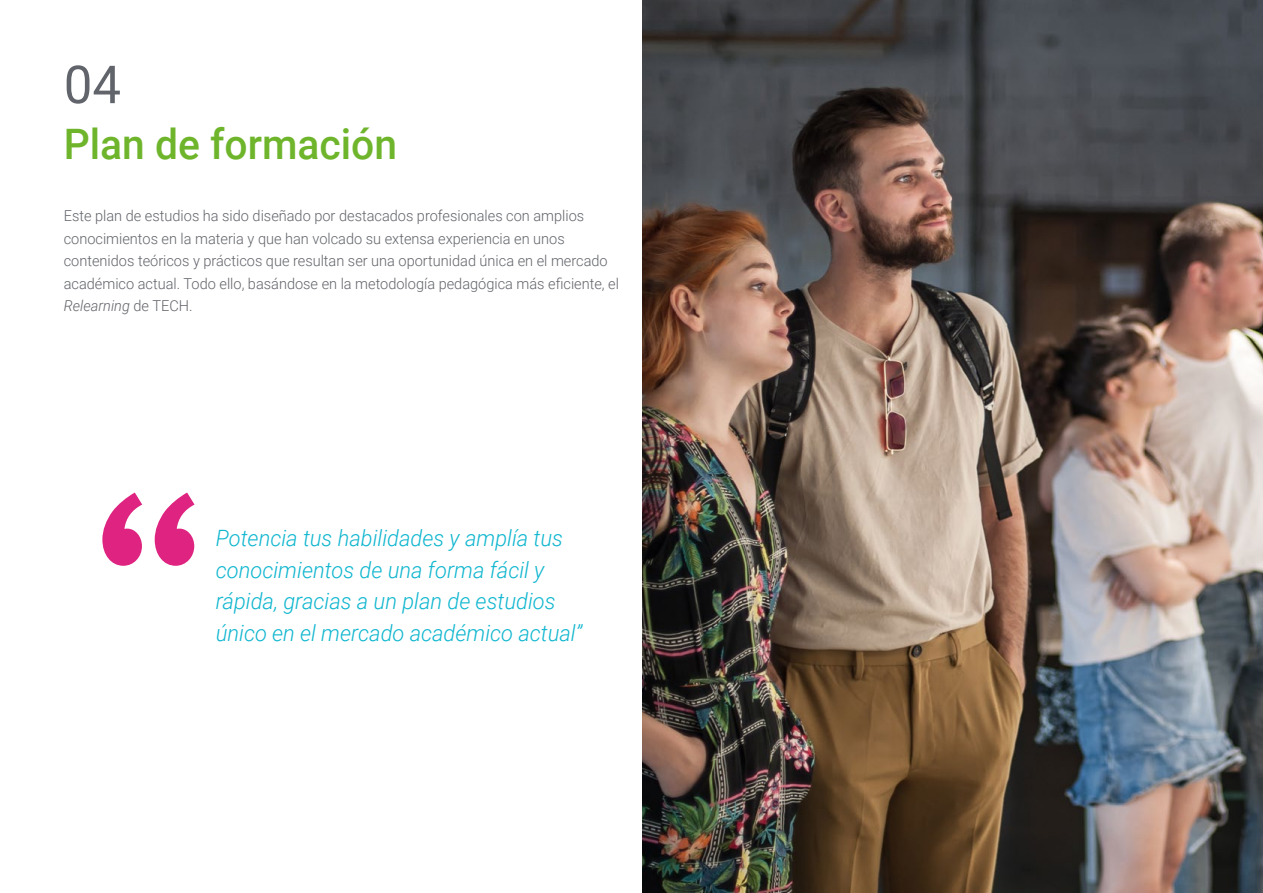
<style>
.page{position:relative;width:1263px;height:893px;background:#fff}
.page>*{position:absolute;margin:0;border:0;box-sizing:border-box;transform-origin:0 0}
.t1{font:52.5px "Roboto";color:#61646a}
.t2{font:500 42px "Roboto";color:#6eb52c}
.t3{font:italic 300 22.5px/31.5px "Roboto";color:#0fb6cf}
.t4{font:300 15px/22.5px "Roboto";color:#61646a}
.s1{font-style:italic}
</style>
<div class="page">
<svg style="left:102px;top:493px;width:93px;height:73px"></svg>
<img style="left:642px;top:0;width:621px;height:893px">
<h1 class="t1" style="left:64px;top:48px;width:59px">04</h1>
<h2 class="t2" style="left:64px;top:115px;width:335px">Plan de formación</h2>
<p class="t4" style="left:64px;top:204px;width:557px">Este plan de estudios ha sido diseñado por destacados profesionales con amplios conocimientos en la materia y que han volcado su extensa experiencia en unos contenidos teóricos y prácticos que resultan ser una oportunidad única en el mercado académico actual. Todo ello, basándose en la metodología pedagógica más eficiente, el <span class="s1">Relearning</span> de TECH.</p>
<h3 class="t3" style="left:216px;top:521px;width:368px">Potencia tus habilidades y amplía tus conocimientos de una forma fácil y rápida, gracias a un plan de estudios único en el mercado académico actual”</h3>
</div>
